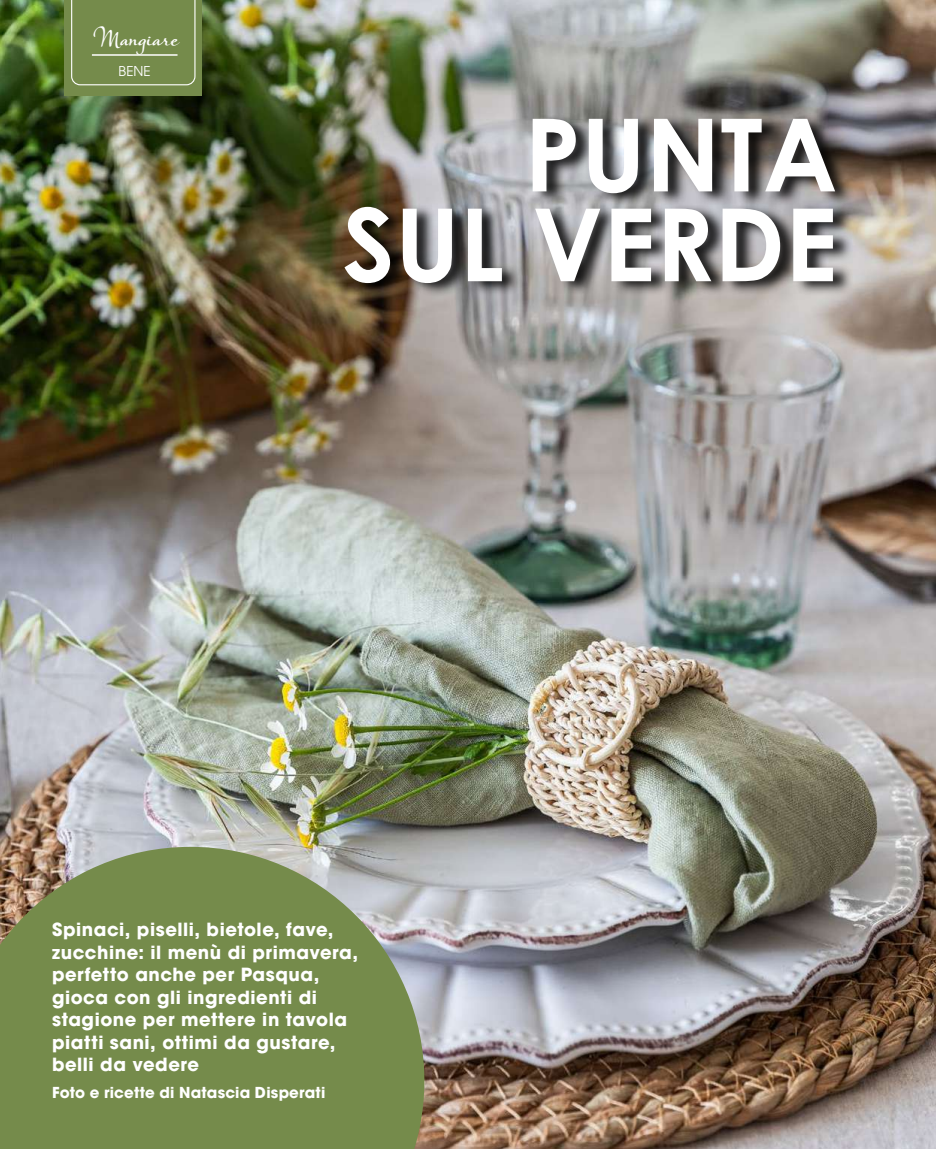
<style>
.page{position:relative;width:936px;height:1149px;background:#fff}
.page>*{position:absolute;margin:0;border:0;box-sizing:border-box;transform-origin:0 0}
.t1{font:700 100.95px/89.7px "Century Gothic";color:#fff;text-align:right}
.t2{font:22.5px "Boundless";color:#fff}
.t3{font:700 18px/22.5px "ITC Avant Garde Std";letter-spacing:.03em;color:#fff}
.t4{font:700 15px "ITC Avant Garde Std";letter-spacing:.01em;color:#fff}
.t5{font:13.5px "ITC Avant Garde Std";color:#fff}
</style>
<div class="page">
<img style="left:0;top:0;width:935px;height:1148px">
<svg style="left:0;top:846px;width:424px;height:302px;background:#7d8f57"></svg>
<div style="left:65px;top:0;width:137px;height:96px;background:#758b4b"></div>
<svg style="left:71px;top:0;width:124px;height:85px"></svg>
<hr style="left:92px;top:54px;width:85px;height:2px;background:#fff">
<div style="left:346px;top:114px;width:508px;height:183px;background:#000;opacity:.87"></div>
<p class="t2" style="left:92px;top:25px;width:87px">Mangiare</p>
<p class="t5" style="left:119px;top:62px;width:34px">BENE</p>
<p class="t2" style="left:90px;top:25px;width:91px">Lombardia</p>
<h1 class="t1" style="left:342px;top:107px;width:496px">PUNTA<br>SUL VERDE</h1>
<p class="t3" style="left:52px;top:917px;width:307px">Spinaci, piselli, bietole, fave, zucchine: il menù di primavera, perfetto anche per Pasqua, gioca con gli ingredienti di stagione per mettere in tavola piatti sani, ottimi da gustare, belli da vedere</p>
<p class="t4" style="left:52px;top:1082px;width:275px">Foto e ricette di Natascia Disperati</p>
</div>
